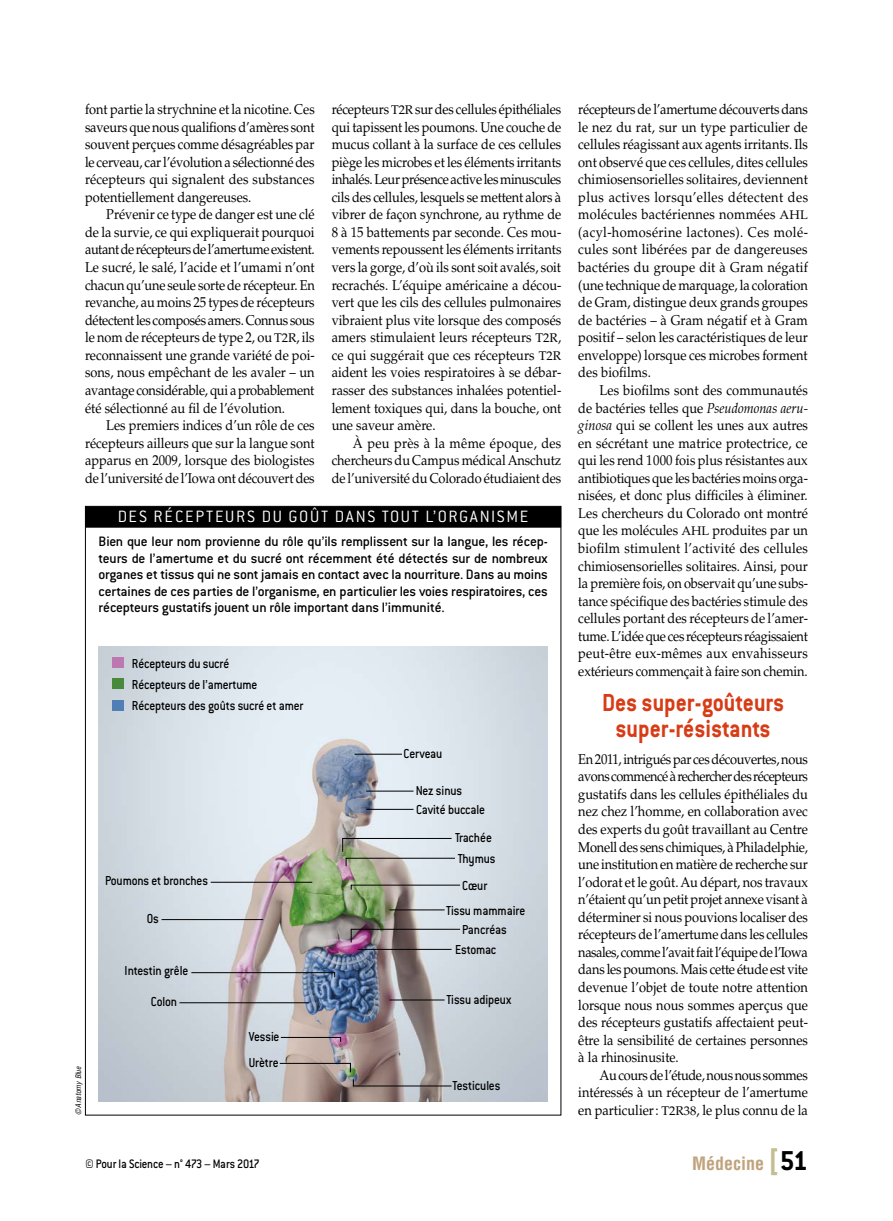
<style>
.page{position:relative;width:893px;height:1221px;background:#fff}
.page>*{position:absolute;margin:0;border:0;box-sizing:border-box;transform-origin:0 0}
.inter_2_lignes{font:700 27px/25.5px "Conduit ITC";color:#d83c17;text-align:center;scale:.9 1}
.encadré_icono_titre{font:300 18px "Conduit ITC";letter-spacing:.1em;color:#fff}
.t1{font:700 condensed 18px "Helvetica";color:#c0a37c}
.encadré_icono_texte{font:500 15px/16.5px "Conduit ITC";letter-spacing:-.01em;color:#000;text-align:justify}
.texte_courant{font:14.25px/17.5px "Palatino";color:#000;text-align:justify;scale:.9 1}
.texte_courant_après{font:14.25px/17.5px "Palatino";color:#000;text-align:justify;scale:.9 1}
.nomenclature_icono{font:500 14.25px "Conduit ITC";letter-spacing:-.015em;color:#000;scale:.9 1}
.t2{font:500 13.5px "Conduit ITC";letter-spacing:-.02em;color:#000;scale:.9 1}
._009_copyright{font:italic condensed 7.5px "Helvetica";color:#000}
.s1{font-size:12.6px}
.s2{font-style:italic}
.s3{font-family:"Conduit ITC";font-stretch:normal;font-size:30px;color:#c2be91}
.s4{font-family:"Conduit ITC";font-stretch:normal;font-size:30px;color:#000}
</style>
<div class="page">
<div style="left:85px;top:506px;width:476px;height:21px;background:#000"></div>
<img style="left:99px;top:646px;width:449px;height:455px">
<svg style="left:353px;top:1078px;width:99px;height:8px"></svg>
<svg style="left:279px;top:1062px;width:72px;height:10px"></svg>
<svg style="left:280px;top:1036px;width:61px;height:6px"></svg>
<svg style="left:350px;top:928px;width:111px;height:15px;background:#9c9099"></svg>
<svg style="left:350px;top:884px;width:111px;height:6px"></svg>
<svg style="left:342px;top:837px;width:114px;height:29px;background:#bfc3c1"></svg>
<svg style="left:191px;top:971px;width:144px;height:6px"></svg>
<hr style="left:179px;top:1002px;width:130px;height:1px;background:#000">
<hr style="left:389px;top:999px;width:56px;height:1px;background:#000">
<hr style="left:389px;top:909px;width:56px;height:1px;background:#000">
<hr style="left:358px;top:948px;width:94px;height:1px;background:#000">
<hr style="left:162px;top:919px;width:101px;height:1px;background:#000">
<hr style="left:211px;top:881px;width:101px;height:1px;background:#000">
<hr style="left:366px;top:809px;width:48px;height:1px;background:#000">
<hr style="left:366px;top:790px;width:48px;height:1px;background:#000">
<hr style="left:355px;top:753px;width:47px;height:1px;background:#000">
<div style="left:112px;top:656px;width:12px;height:11px;background:#bd78b1"></div>
<div style="left:112px;top:678px;width:12px;height:11px;background:#48893b"></div>
<div style="left:112px;top:700px;width:12px;height:10px;background:#507eb5"></div>
<p class="texte_courant" style="left:85px;top:101px;width:257px">font partie la strychnine et la nicotine. Ces saveurs que nous qualifions d’amères sont souvent perçues comme désagréables par le cerveau, car l’évolution a sélectionné des récepteurs qui signalent des substances potentiellement dangereuses.</p>
<p class="texte_courant" style="left:85px;top:206px;width:257px;text-indent:21px">Prévenir ce type de danger est une clé de la survie, ce qui expliquerait pourquoi autant de récepteurs de l’amertume existent.<br>Le sucré, le salé, l’acide et l’umami n’ont chacun qu’une seule sorte de récepteur. En revanche, au moins 25 types de récepteurs détectent les composés amers. Connus sous le nom de récepteurs de type 2, ou <span class="s1">T2R</span>, ils reconnaissent une grande variété de poi&shy;sons, nous empêchant de les avaler – un avantage considérable, qui a probablement été sélectionné au fil de l’évolution.</p>
<p class="texte_courant" style="left:85px;top:416px;width:257px;text-indent:21px">Les premiers indices d’un rôle de ces récepteurs ailleurs que sur la langue sont apparus en 2009, lorsque des biologistes de l’université de l’Iowa ont découvert des</p>
<p class="texte_courant" style="left:332px;top:101px;width:257px">récepteurs <span class="s1">T2R</span> sur des cellules épithéliales qui tapissent les poumons. Une couche de mucus collant à la surface de ces cellules piège les microbes et les éléments irritants inhalés. Leur présence active les minuscules cils des cellules, lesquels se mettent alors à vibrer de façon synchrone, au rythme de 8 à 15 battements par seconde. Ces mou&shy;vements repoussent les éléments irritants vers la gorge, d’où ils sont soit avalés, soit recrachés. L’équipe américaine a décou&shy;vert que les cils des cellules pulmonaires vibraient plus vite lorsque des composés amers stimulaient leurs récepteurs <span class="s1">T2R</span>, ce qui suggérait que ces récepteurs <span class="s1">T2R </span>aident les voies respiratoires à se débar&shy;rasser des substances inhalées potentiel&shy;lement toxiques qui, dans la bouche, ont une saveur amère.</p>
<p class="texte_courant" style="left:332px;top:434px;width:257px;text-indent:21px">À peu près à la même époque, des chercheurs du Campus médical Anschutz de l’université du Colorado étudiaient des</p>
<p class="encadré_icono_titre" style="left:118px;top:507px;width:412px">DES RÉCEPTEURS DU GOÛT DANS TOUT L’ORGANISME</p>
<p class="encadré_icono_texte" style="left:99px;top:533px;width:451px">Bien que leur nom provienne du rôle qu’ils remplissent sur la langue, les récep&shy;teurs de l’amertume et du sucré ont récemment été détectés sur de nombreux organes et tissus qui ne sont jamais en contact avec la nourriture. Dans au moins certaines de ces parties de l’organisme, en particulier les voies respiratoires, ces récepteurs gustatifs jouent un rôle important dans l’immunité.</p>
<p class="nomenclature_icono" style="left:132px;top:655px;width:110px">Récepteurs du sucré</p>
<p class="nomenclature_icono" style="left:132px;top:676px;width:141px">Récepteurs de l’amertume</p>
<p class="nomenclature_icono" style="left:132px;top:697px;width:192px">Récepteurs des goûts sucré et amer</p>
<p class="nomenclature_icono" style="left:105px;top:872px;width:116px">Poumons et bronches</p>
<p class="nomenclature_icono" style="left:147px;top:910px;width:15px">Os</p>
<p class="nomenclature_icono" style="left:125px;top:962px;width:72px">Intestin grêle</p>
<p class="nomenclature_icono" style="left:151px;top:993px;width:31px">Colon</p>
<p class="_009_copyright" style="left:74px;top:1115px;width:51px;rotate:-90deg">© Anatomy Blue</p>
<p class="nomenclature_icono" style="left:249px;top:1028px;width:36px">Vessie</p>
<p class="nomenclature_icono" style="left:249px;top:1054px;width:35px">Urètre</p>
<p class="nomenclature_icono" style="left:404px;top:746px;width:44px">Cerveau</p>
<p class="nomenclature_icono" style="left:416px;top:783px;width:53px">Nez sinus</p>
<p class="nomenclature_icono" style="left:416px;top:801px;width:78px">Cavité buccale</p>
<p class="nomenclature_icono" style="left:455px;top:829px;width:43px">Trachée</p>
<p class="nomenclature_icono" style="left:458px;top:850px;width:43px">Thymus</p>
<p class="nomenclature_icono" style="left:462px;top:877px;width:29px">Cœur</p>
<p class="nomenclature_icono" style="left:446px;top:902px;width:89px">Tissu mammaire</p>
<p class="nomenclature_icono" style="left:462px;top:921px;width:51px">Pancréas</p>
<p class="nomenclature_icono" style="left:455px;top:941px;width:48px">Estomac</p>
<p class="nomenclature_icono" style="left:446px;top:991px;width:73px">Tissu adipeux</p>
<p class="nomenclature_icono" style="left:453px;top:1077px;width:55px">Testicules</p>
<p class="texte_courant" style="left:578px;top:101px;width:257px">récepteurs de l’amertume découverts dans le nez du rat, sur un type particulier de cellules réagissant aux agents irritants. Ils ont observé que ces cellules, dites cellules chimiosensorielles solitaires, deviennent plus actives lorsqu’elles détectent des molécules bactériennes nommées <span class="s1">AHL </span>(acyl-homosérine lactones). Ces molé&shy;cules sont libérées par de dangereuses bactéries du groupe dit à Gram négatif (une technique de marquage, la coloration de Gram, distingue deux grands groupes de bactéries – à Gram négatif et à Gram positif – selon les caractéristiques de leur enveloppe) lorsque ces microbes forment des biofilms.</p>
<p class="texte_courant" style="left:578px;top:381px;width:257px;text-indent:21px">Les biofilms sont des communautés de bactéries telles que <span class="s2">Pseudomonas aeru&shy;ginosa</span> qui se collent les unes aux autres en sécrétant une matrice protectrice, ce qui les rend 1000 fois plus résistantes aux antibiotiques que les bactéries moins orga&shy;nisées, et donc plus difficiles à éliminer.<br>Les chercheurs du Colorado ont montré que les molécules <span class="s1">AHL</span> produites par un biofilm stimulent l’activité des cellules chimiosensorielles solitaires. Ainsi, pour la première fois, on observait qu’une subs&shy;tance spécifique des bactéries stimule des cellules portant des récepteurs de l’amer&shy;tume. L’idée que ces récepteurs réagissaient peut-être eux-mêmes aux envahisseurs extérieurs commençait à faire son chemin.</p>
<p class="inter_2_lignes" style="left:602px;top:689px;width:204px">Des super-goûteurs super-résistants</p>
<p class="texte_courant_après" style="left:578px;top:750px;width:257px">En 2011, intrigués par ces découvertes, nous avons commencé à rechercher des récepteurs gustatifs dans les cellules épithéliales du nez chez l’homme, en collaboration avec des experts du goût travaillant au Centre Monell des sens chimiques, à Philadelphie, une institution en matière de recherche sur l’odorat et le goût. Au départ, nos travaux n’étaient qu’un petit projet annexe visant à déterminer si nous pouvions localiser des récepteurs de l’amertume dans les cellules nasales, comme l’avait fait l’équipe de l’Iowa dans les poumons. Mais cette étude est vite devenue l’objet de toute notre attention lorsque nous nous sommes aperçus que des récepteurs gustatifs affectaient peut&shy;être la sensibilité de certaines personnes à la rhinosinusite.</p>
<p class="texte_courant" style="left:578px;top:1066px;width:257px;text-indent:21px">Au cours de l’étude, nous nous sommes intéressés à un récepteur de l’amertume en particulier: <span class="s1">T2R38</span>, le plus connu de la</p>
<p class="t2" style="left:85px;top:1156px;width:195px">© Pour la Science – n° 473 – Mars 2017</p>
<p class="t1" style="left:692px;top:1152px;width:117px">Médecine <span class="s3">[</span><span class="s4">51</span></p>
</div>
